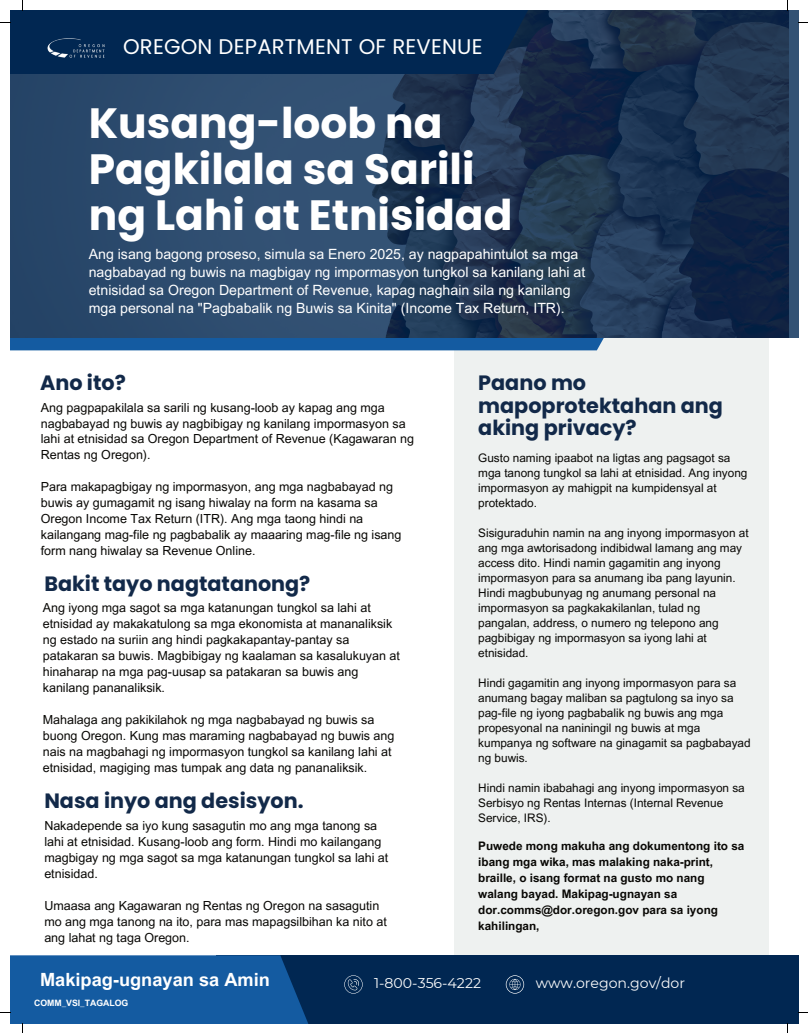
<style>
.page{position:relative;width:808px;height:1033px;background:#fff}
.page>*{position:absolute;margin:0;border:0;box-sizing:border-box;transform-origin:0 0}
.t1{font:700 42.38px/46px "Poppins";color:#fff}
.t2{font:21.12px "Poppins";letter-spacing:.01em;color:#fff}
.t3{font:700 20.75px/22.5px "Poppins";color:#122949}
.t4{font:700 18.25px "Arial MT Pro";color:#fff}
.t5{font:14.12px/17.8px "Arial MT Pro";color:#fff}
.t6{font:14.12px "Montserrat";color:#fcfcfc}
.t7{font:12.5px/16px "Arial MT Pro";color:#080704}
.t8{font:11.75px/15px "Arial MT Pro";color:#080704}
.t9{font:700 11.75px/16px "Arial MT Pro";color:#080704}
.t10{font:700 8.75px "Arial MT Pro";color:#fff}
</style>
<div class="page">
<div style="left:454px;top:10px;width:315px;height:1013px;background:#eef1f0"></div>
<div style="left:217px;top:955px;width:581px;height:68px;background:#012752"></div>
<svg style="left:10px;top:955px;width:353px;height:68px;fill:#145ba1"></svg>
<svg style="left:506px;top:975px;width:18px;height:18px"></svg>
<svg style="left:344px;top:975px;width:18px;height:18px"></svg>
<svg style="left:10px;top:337px;width:779px;height:13px;fill:#145ba1"></svg>
<svg style="left:10px;top:10px;width:788px;height:327px;background:#243e5d"></svg>
<div style="left:10px;top:10px;width:546px;height:64px;background:#012752"></div>
<img style="left:47px;top:38px;width:58px;height:20px">
<h2 class="t2" style="left:123px;top:34px;width:361px">OREGON DEPARTMENT OF REVENUE</h2>
<h1 class="t1" style="left:89px;top:100px;width:425px">Kusang-loob na<br>Pagkilala sa Sarili ng Lahi at Etnisidad</h1>
<p class="t5" style="left:89px;top:246px;width:498px">Ang isang bagong proseso, simula sa Enero 2025, ay nagpapahintulot sa mga nagbabayad ng buwis na magbigay ng impormasyon tungkol sa kanilang lahi at etnisidad sa Oregon Department of Revenue, kapag naghain sila ng kanilang mga personal na "Pagbabalik ng Buwis sa Kinita" (Income Tax Return, ITR).</p>
<h3 class="t3" style="left:40px;top:372px;width:87px">Ano ito?</h3>
<p class="t7" style="left:41px;top:400px;width:374px">Ang pagpapakilala sa sarili ng kusang-loob ay kapag ang mga nagbabayad ng buwis ay nagbibigay ng kanilang impormasyon sa lahi at etnisidad sa Oregon Department of Revenue (Kagawaran ng Rentas ng Oregon).</p>
<p class="t7" style="left:41px;top:479px;width:362px">Para makapagbigay ng impormasyon, ang mga nagbabayad ng buwis ay gumagamit ng isang hiwalay na form na kasama sa Oregon Income Tax Return (ITR). Ang mga taong hindi na kailangang mag-file ng pagbabalik ay maaaring mag-file ng isang form nang hiwalay sa Revenue Online.</p>
<h3 class="t3" style="left:44px;top:572px;width:267px">Bakit tayo nagtatanong?</h3>
<p class="t7" style="left:43px;top:600px;width:358px">Ang iyong mga sagot sa mga katanungan tungkol sa lahi at etnisidad ay makakatulong sa mga ekonomista at mananaliksik ng estado na suriin ang hindi pagkakapantay-pantay sa patakaran sa buwis. Magbibigay ng kaalaman sa kasalukuyan at hinaharap na mga pag-uusap sa patakaran sa buwis ang kanilang pananaliksik.</p>
<p class="t7" style="left:43px;top:712px;width:353px">Mahalaga ang pakikilahok ng mga nagbabayad ng buwis sa buong Oregon. Kung mas maraming nagbabayad ng buwis ang nais na magbahagi ng impormasyon tungkol sa kanilang lahi at etnisidad, magiging mas tumpak ang data ng pananaliksik.</p>
<h3 class="t3" style="left:44px;top:789px;width:261px">Nasa inyo ang desisyon.</h3>
<p class="t7" style="left:44px;top:818px;width:345px">Nakadepende sa iyo kung sasagutin mo ang mga tanong sa lahi at etnisidad. Kusang-loob ang form. Hindi mo kailangang magbigay ng mga sagot sa mga katanungan tungkol sa lahi at etnisidad.</p>
<p class="t7" style="left:44px;top:898px;width:344px">Umaasa ang Kagawaran ng Rentas ng Oregon na sasagutin mo ang mga tanong na ito, para mas mapagsilbihan ka nito at ang lahat ng taga Oregon.</p>
<h3 class="t3" style="left:478px;top:372px;width:246px">Paano mo mapoprotektahan ang aking privacy?</h3>
<p class="t8" style="left:478px;top:450px;width:271px">Gusto naming ipaabot na ligtas ang pagsagot sa mga tanong tungkol sa lahi at etnisidad. Ang inyong impormasyon ay mahigpit na kumpidensyal at protektado.</p>
<p class="t8" style="left:478px;top:525px;width:272px">Sisiguraduhin namin na ang inyong impormasyon at ang mga awtorisadong indibidwal lamang ang may access dito. Hindi namin gagamitin ang inyong impormasyon para sa anumang iba pang layunin.<br>Hindi magbubunyag ng anumang personal na impormasyon sa pagkakakilanlan, tulad ng pangalan, address, o numero ng telepono ang pagbibigay ng impormasyon sa iyong lahi at etnisidad.</p>
<p class="t8" style="left:478px;top:675px;width:274px">Hindi gagamitin ang inyong impormasyon para sa anumang bagay maliban sa pagtulong sa inyo sa pag-file ng iyong pagbabalik ng buwis ang mga propesyonal na naniningil ng buwis at mga kumpanya ng software na ginagamit sa pagbabayad ng buwis.</p>
<p class="t8" style="left:478px;top:780px;width:268px">Hindi namin ibabahagi ang inyong impormasyon sa<br>Serbisyo ng Rentas Internas (Internal Revenue<br>Service, IRS).</p>
<p class="t9" style="left:478px;top:838px;width:268px">Puwede mong makuha ang dokumentong ito sa ibang mga wika, mas malaking naka-print, braille, o isang format na gusto mo nang walang bayad. Makipag-ugnayan sa dor.comms@dor.oregon.gov para sa iyong kahilingan,</p>
<h3 class="t4" style="left:40px;top:968px;width:231px">Makipag-ugnayan sa Amin</h3>
<p class="t6" style="left:535px;top:973px;width:151px">www.oregon.gov/dor</p>
<p class="t6" style="left:374px;top:973px;width:108px">1-800-356-4222</p>
<p class="t10" style="left:34px;top:998px;width:96px">COMM_VSI_TAGALOG</p>
</div>
